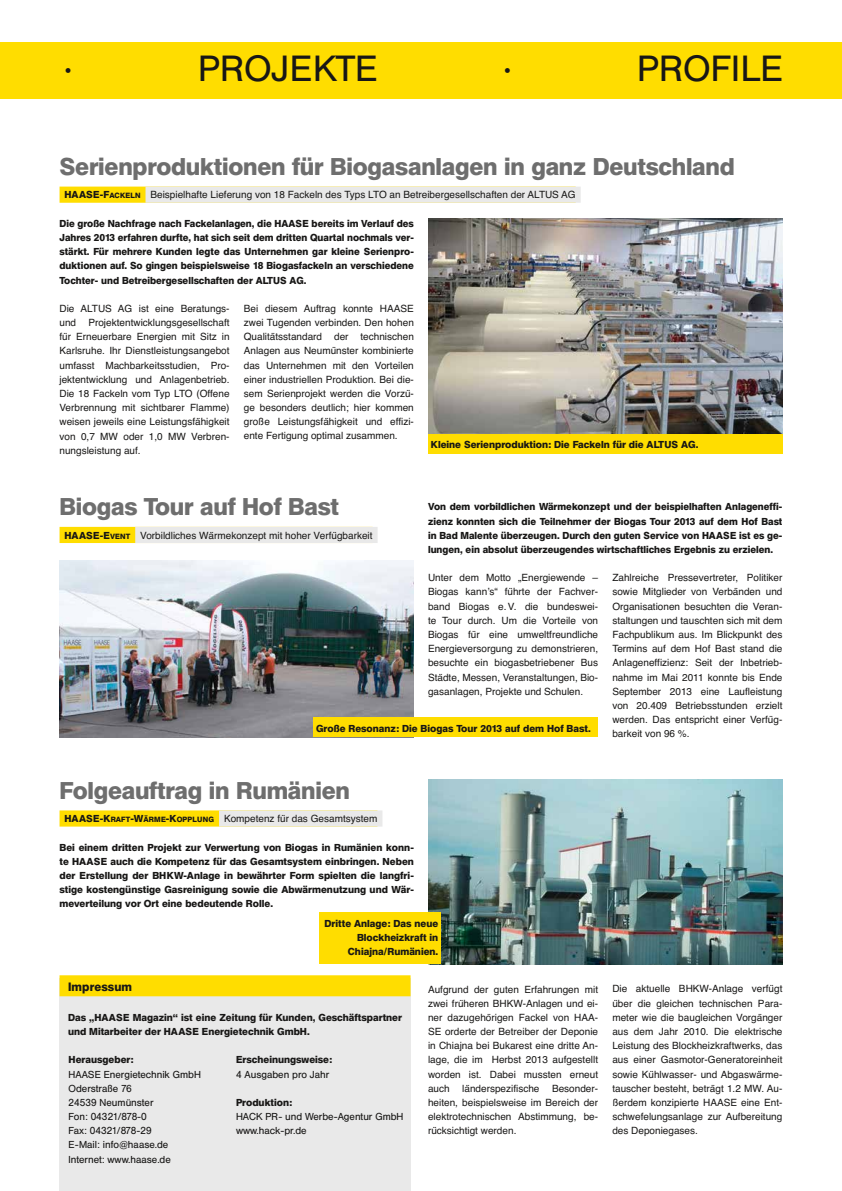
<style>
.page{position:relative;width:842px;height:1191px;background:#fff}
.page>*{position:absolute;margin:0;border:0;box-sizing:border-box;transform-origin:0 0}
.t1{font:36px "Helvetica BQ";letter-spacing:.02em;color:#181716}
.t2{font:600 24px "Helvetica BQ";letter-spacing:-.01em;color:#6e6e6e}
.t3{font:600 12px "Helvetica BQ";letter-spacing:.01em;color:#181716}
.t4{font:10px/14.2px "Helvetica";color:#181716;text-align:justify}
.t5{font:600 10px/14.2px "Helvetica BQ";color:#181716;text-align:justify}
.t6{font:10px/14.2px "Helvetica BQ";color:#181716}
.s1{font-family:"Helvetica BQ";font-weight:600}
.s2{font-family:"Helvetica BQ";font-weight:600;font-size:7.5px}
</style>
<div class="page">
<div style="left:60px;top:978px;width:351px;height:213px;background:#e9e9e9"></div>
<div style="left:60px;top:975px;width:351px;height:21px;background:#fd0"></div>
<div style="left:0;top:43px;width:842px;height:56px;background:#fd0"></div>
<img style="left:428px;top:218px;width:354px;height:216px">
<div style="left:60px;top:810px;width:317px;height:16px;background:#fd0"></div>
<div style="left:219px;top:810px;width:163px;height:16px;background:#e9e9e9"></div>
<div style="left:60px;top:187px;width:516px;height:16px;background:#fd0"></div>
<div style="left:146px;top:187px;width:435px;height:16px;background:#e9e9e9"></div>
<img style="left:428px;top:780px;width:354px;height:184px">
<img style="left:60px;top:561px;width:354px;height:176px">
<div style="left:319px;top:912px;width:122px;height:52px;background:#fd0"></div>
<div style="left:428px;top:434px;width:354px;height:20px;background:#fd0"></div>
<div style="left:60px;top:527px;width:313px;height:16px;background:#fd0"></div>
<div style="left:135px;top:527px;width:243px;height:16px;background:#e9e9e9"></div>
<div style="left:313px;top:717px;width:285px;height:20px;background:#fd0"></div>
<h1 class="t1" style="left:65px;top:49px;width:8px">·</h1>
<h1 class="t1" style="left:199px;top:49px;width:180px">PROJEKTE</h1>
<h1 class="t1" style="left:504px;top:49px;width:8px">·</h1>
<h1 class="t1" style="left:638px;top:49px;width:146px">PROFILE</h1>
<h2 class="t2" style="left:60px;top:152px;width:677px">Serienproduktionen für Biogasanlagen in ganz Deutschland</h2>
<p class="t4" style="left:65px;top:188px;width:513px"><span class="s1">HAASE-F</span><span class="s2">ACKELN</span> Beispielhafte Lieferung von 18 Fackeln des Typs LTO an Betreibergesellschaften der ALTUS AG</p>
<p class="t5" style="left:60px;top:216px;width:356px">Die große Nachfrage nach Fackelanlagen, die HAASE bereits im Verlauf des Jahres 2013 erfahren durfte, hat sich seit dem dritten Quartal nochmals ver&shy;stärkt. Für mehrere Kunden legte das Unternehmen gar kleine Serienpro&shy;duktionen auf. So gingen beispielsweise 18 Biogasfackeln an verschiedene Tochter- und Betreibergesellschaften der ALTUS AG.</p>
<p class="t4" style="left:60px;top:302px;width:172px">Die ALTUS AG ist eine Beratungs&shy;und Projektentwicklungsgesellschaft für Erneuerbare Energien mit Sitz in Karlsruhe. Ihr Dienstleistungsangebot umfasst Machbarkeitsstudien, Pro&shy;jektentwicklung und Anlagenbetrieb.<br>Die 18 Fackeln vom Typ LTO (Offene Verbrennung mit sichtbarer Flamme) weisen jeweils eine Leistungsfähigkeit von 0,7 MW oder 1,0 MW Verbren&shy;nungsleistung auf.</p>
<p class="t4" style="left:244px;top:302px;width:172px">Bei diesem Auftrag konnte HAASE zwei Tugenden verbinden. Den hohen Qualitätsstandard der technischen Anlagen aus Neumünster kombinierte das Unternehmen mit den Vorteilen einer industriellen Produktion. Bei die&shy;sem Serienprojekt werden die Vorzü&shy;ge besonders deutlich; hier kommen große Leistungsfähigkeit und effizi&shy;ente Fertigung optimal zusammen.</p>
<p class="t5" style="left:431px;top:437px;width:269px">Kleine Serienproduktion: Die Fackeln für die ALTUS AG.</p>
<h2 class="t2" style="left:60px;top:492px;width:281px">Biogas Tour auf Hof Bast</h2>
<p class="t4" style="left:65px;top:529px;width:310px"><span class="s1">HAASE-E</span><span class="s2">VENT</span> Vorbildliches Wärmekonzept mit hoher Verfügbarkeit</p>
<p class="t5" style="left:428px;top:500px;width:356px">Von dem vorbildlichen Wärmekonzept und der beispielhaften Anlageneffi&shy;zienz konnten sich die Teilnehmer der Biogas Tour 2013 auf dem Hof Bast in Bad Malente überzeugen. Durch den guten Service von HAASE ist es ge&shy;lungen, ein absolut überzeugendes wirtschaftliches Ergebnis zu erzielen.</p>
<p class="t4" style="left:428px;top:571px;width:172px">Unter dem Motto „Energiewende – Biogas kann’s“ führte der Fachver&shy;band Biogas e. V. die bundeswei&shy;te Tour durch. Um die Vorteile von Biogas für eine umweltfreundliche Energieversorgung zu demonstrieren, besuchte ein biogasbetriebener Bus Städte, Messen, Veranstaltungen, Bio&shy;gasanlagen, Projekte und Schulen.</p>
<p class="t4" style="left:612px;top:571px;width:172px">Zahlreiche Pressevertreter, Politiker sowie Mitglieder von Verbänden und Organisationen besuchten die Veran&shy;staltungen und tauschten sich mit dem Fachpublikum aus. Im Blickpunkt des Termins auf dem Hof Bast stand die Anlageneffizienz: Seit der Inbetrieb&shy;nahme im Mai 2011 konnte bis Ende September 2013 eine Laufleistung von 20.409 Betriebsstunden erzielt werden. Das entspricht einer Verfüg&shy;barkeit von 96 %.</p>
<p class="t5" style="left:316px;top:721px;width:276px">Große Resonanz: Die Biogas Tour 2013 auf dem Hof Bast.</p>
<h2 class="t2" style="left:60px;top:775px;width:292px">Folgeauftrag in Rumänien</h2>
<p class="t4" style="left:65px;top:812px;width:314px"><span class="s1">HAASE-K</span><span class="s2">RAFT</span><span class="s1">-W</span><span class="s2">ÄRME</span><span class="s1">-K</span><span class="s2">OPPLUNG</span> Kompetenz für das Gesamtsystem</p>
<p class="t5" style="left:60px;top:840px;width:356px">Bei einem dritten Projekt zur Verwertung von Biogas in Rumänien konn&shy;te HAASE auch die Kompetenz für das Gesamtsystem einbringen. Neben der Erstellung der BHKW-Anlage in bewährter Form spielten die langfri&shy;stige kostengünstige Gasreinigung sowie die Abwärmenutzung und Wär&shy;meverteilung vor Ort eine bedeutende Rolle.</p>
<p class="t5" style="left:325px;top:916px;width:115px;text-align:right">Dritte Anlage: Das neue<br>Blockheizkraft in<br>Chiajna/Rumänien.</p>
<p class="t3" style="left:68px;top:979px;width:66px">Impressum</p>
<p class="t5" style="left:68px;top:1010px;width:336px">Das „HAASE Magazin“ ist eine Zeitung für Kunden, Geschäftspartner und Mitarbeiter der HAASE Energietechnik GmbH.</p>
<p class="t5" style="left:69px;top:1052px;width:66px">Herausgeber:</p>
<p class="t6" style="left:69px;top:1067px;width:134px">HAASE Energietechnik GmbH<br>Oderstraße 76<br>24539 Neumünster<br>Fon: 04321/878-0<br>Fax: 04321/878-29<br>E-Mail: info@haase.de<br>Internet: www.haase.de</p>
<p class="t5" style="left:236px;top:1052px;width:98px">Erscheinungsweise:</p>
<p class="t6" style="left:236px;top:1067px;width:95px">4 Ausgaben pro Jahr</p>
<p class="t5" style="left:236px;top:1095px;width:58px">Produktion:</p>
<p class="t6" style="left:236px;top:1109px;width:169px">HACK PR- und Werbe-Agentur GmbH www.hack-pr.de</p>
<p class="t4" style="left:428px;top:982px;width:172px">Aufgrund der guten Erfahrungen mit zwei früheren BHKW-Anlagen und ei&shy;ner dazugehörigen Fackel von HAA-SE orderte der Betreiber der Deponie in Chiajna bei Bukarest eine dritte An&shy;lage, die im Herbst 2013 aufgestellt worden ist. Dabei mussten erneut auch</p>
<p class="t4" style="left:462px;top:1081px;width:79px">länderspezifische</p>
<p class="t4" style="left:428px;top:1081px;width:172px;text-indent:124px">Besonder&shy;heiten, beispielsweise im Bereich der elektrotechnischen Abstimmung, be&shy;rücksichtigt werden.</p>
<p class="t4" style="left:612px;top:982px;width:172px">Die aktuelle BHKW-Anlage verfügt über die gleichen technischen Para&shy;meter wie die baugleichen Vorgänger aus dem Jahr 2010. Die elektrische Leistung des Blockheizkraftwerks, das aus einer Gasmotor-Generatoreinheit sowie Kühlwasser- und Abgaswärme&shy;tauscher besteht, beträgt 1.2 MW. Au&shy;ßerdem konzipierte HAASE eine Ent&shy;schwefelungsanlage zur Aufbereitung des Deponiegases.</p>
</div>
